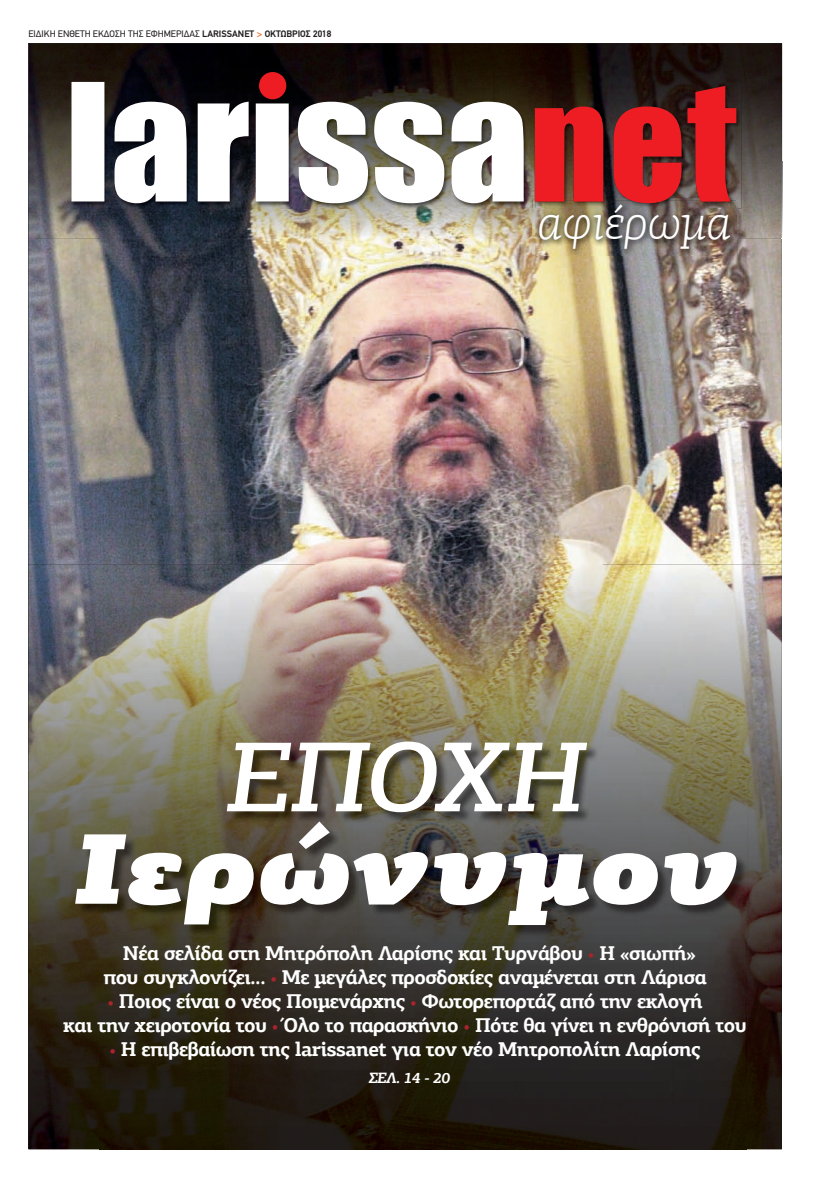
<style>
.page{position:relative;width:823px;height:1191px;background:#fff}
.page>*{position:absolute;margin:0;border:0;box-sizing:border-box;transform-origin:0 0}
.t1{font:italic 900 100px "PF Agora Slab Pro";letter-spacing:-.005em;color:#fff;scale:1.1 1}
.t2{font:italic 500 100px "PF Agora Slab Pro";letter-spacing:-.02em;color:#fff;scale:1.1 1}
.t3{font:italic 300 48.2px "PF Agora Slab Pro";color:#fff}
.t4{font:700 20px/24px "PF Agora Slab Pro";letter-spacing:-.03em;color:#fff;text-align:center}
.t5{font:italic 700 15px "PF Agora Slab Pro";letter-spacing:-.03em;color:#fff}
.t6{font:9.5px "PF Din Text";color:#231f20}
.s1{font-weight:700}
.s2{font-weight:700;color:#ed7339}
.s3{font-size:17px;color:#ab232d}
</style>
<div class="page">
<img style="left:28px;top:43px;width:753px;height:521px">
<img style="left:781px;top:162px;width:1px;height:76px">
<img style="left:29px;top:43px;width:71px;height:195px">
<img style="left:100px;top:43px;width:681px;height:33px">
<img style="left:736px;top:76px;width:45px;height:162px">
<img style="left:100px;top:208px;width:435px;height:30px">
<img style="left:28px;top:564px;width:287px;height:206px">
<img style="left:315px;top:564px;width:287px;height:178px">
<img style="left:602px;top:564px;width:179px;height:206px">
<img style="left:28px;top:770px;width:72px;height:379px">
<img style="left:746px;top:770px;width:35px;height:379px">
<img style="left:100px;top:937px;width:646px;height:213px">
<img style="left:76px;top:742px;width:672px;height:195px">
<img style="left:70px;top:71px;width:671px;height:137px">
<svg style="left:71px;top:82px;width:452px;height:121px"></svg>
<div style="left:259px;top:72px;width:27px;height:27px;background:#ee1d23;border-radius:50%"></div>
<img style="left:532px;top:238px;width:204px;height:18px">
<img style="left:735px;top:208px;width:1px;height:30px">
<svg style="left:534px;top:86px;width:202px;height:122px"></svg>
<img style="left:534px;top:198px;width:196px;height:5px">
<img style="left:535px;top:201px;width:200px;height:54px">
<p class="t6" style="left:28px;top:28px;width:304px">ΕΙ∆ΙΚΗ ΕΝΘΕΤΗ ΕΚ∆ΟΣΗ ΤΗΣ ΕΦΗΜΕΡΙ∆ΑΣ <span class="s1">LARISSANET</span> <span class="s2">&gt;</span> <span class="s1">ΟΚΤΩΒΡΙΟΣ 2018</span></p>
<h2 class="t3" style="left:537px;top:195px;width:195px">αφιέρωµα</h2>
<h1 class="t2" style="left:225px;top:715px;width:328px">ΕΠΟΧΗ</h1>
<h1 class="t1" style="left:70px;top:800px;width:609px">Ιερώνυµου</h1>
<p class="t4" style="left:103px;top:941px;width:604px">Νέα σελίδα στη Μητρόπολη Λαρίσης και Τυρνάβου <span class="s3">•</span> Η «σιωπή» που συγκλονίζει… <span class="s3">•</span> Με µεγάλες προσδοκίες αναµένεται στη Λάρισα</p>
<p class="t4" style="left:63px;top:989px;width:684px"><span class="s3">•</span> Ποιος είναι ο νέος Ποιµενάρχης <span class="s3">•</span> Φωτορεπορτάζ από την εκλογή<br>και την χειροτονία του <span class="s3">•</span> Όλο το παρασκήνιο <span class="s3">•</span> Πότε θα γίνει η ενθρόνισή του</p>
<p class="t4" style="left:109px;top:1037px;width:592px"><span class="s3">•</span> Η επιβεβαίωση της larissanet για τον νέο Μητροπολίτη Λαρίσης</p>
<p class="t5" style="left:368px;top:1068px;width:83px">ΣΕΛ. 14 - 20</p>
</div>
